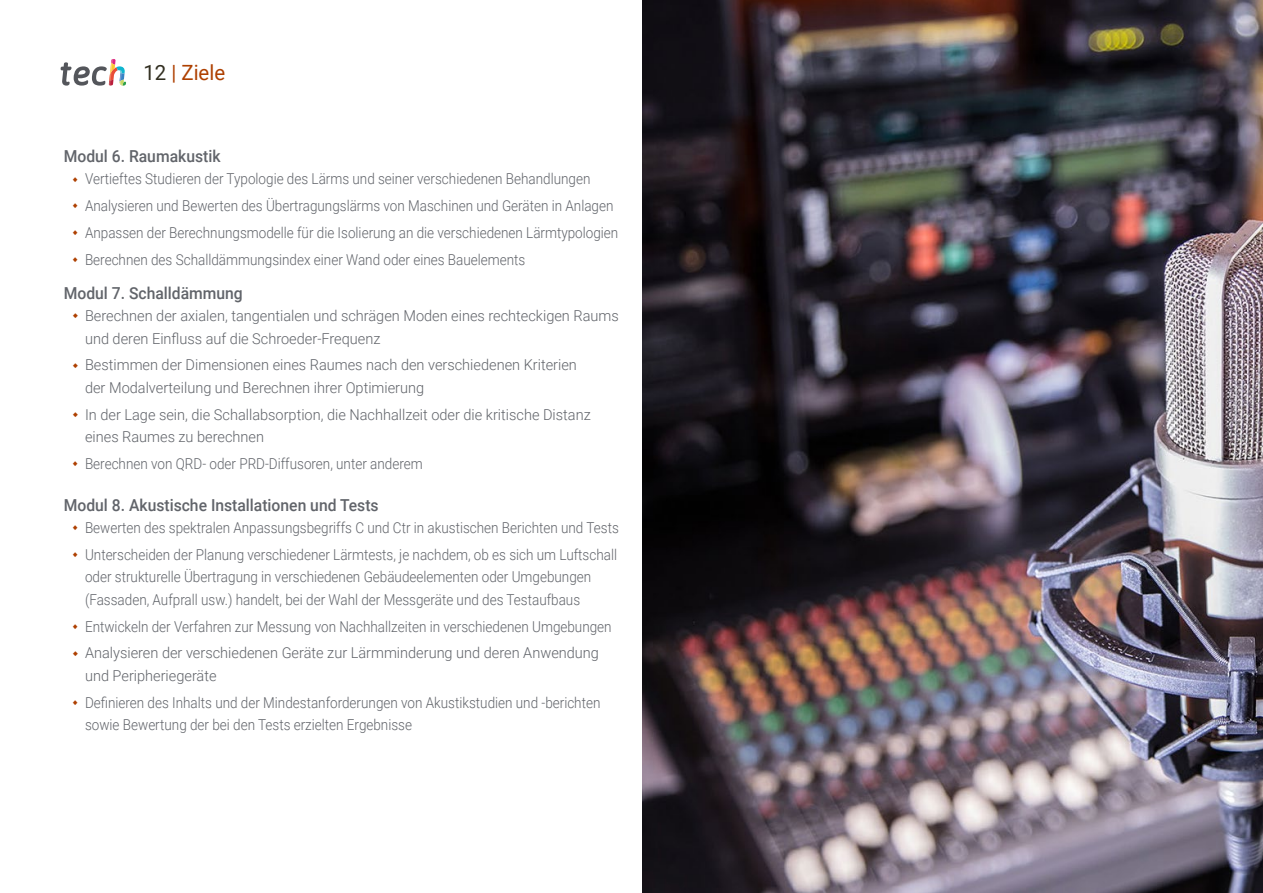
<style>
.page{position:relative;width:1263px;height:893px;background:#fff}
.page>*{position:absolute;margin:0;border:0;box-sizing:border-box;transform-origin:0 0}
.t1{font:21px "Roboto";color:#ae4000}
.t2{font:500 16.5px "Roboto";color:#61646a;scale:.95 1}
.t3{font:300 15px/26.7px "Roboto";color:#61646a;scale:.9 1}
.t4{font:300 15px/22.5px "Roboto";color:#61646a}
.s1{color:#312e20}
</style>
<div class="page">
<img style="left:642px;top:0;width:621px;height:893px">
<svg style="left:61px;top:59px;width:65px;height:27px"></svg>
<h1 class="t1" style="left:144px;top:57px;width:83px"><span class="s1">12</span> | Ziele</h1>
<p class="t2" style="left:64px;top:144px;width:166px">Modul 6. Raumakustik</p>
<p class="t3" style="left:85px;top:165px;width:594px">Vertieftes Studieren der Typologie des Lärms und seiner verschiedenen Behandlungen Analysieren und Bewerten des Übertragungslärms von Maschinen und Geräten in Anlagen Anpassen der Berechnungsmodelle für die Isolierung an die verschiedenen Lärmtypologien Berechnen des Schalldämmungsindex einer Wand oder eines Bauelements</p>
<p class="t2" style="left:64px;top:281px;width:190px">Modul 7. Schalldämmung</p>
<p class="t4" style="left:85px;top:304px;width:535px">Berechnen der axialen, tangentialen und schrägen Moden eines rechteckigen Raums und deren Einfluss auf die Schroeder-Frequenz</p>
<p class="t4" style="left:85px;top:353px;width:493px">Bestimmen der Dimensionen eines Raumes nach den verschiedenen Kriterien der Modalverteilung und Berechnen ihrer Optimierung</p>
<p class="t4" style="left:85px;top:403px;width:507px">In der Lage sein, die Schallabsorption, die Nachhallzeit oder die kritische Distanz eines Raumes zu berechnen</p>
<p class="t3" style="left:85px;top:450px;width:377px">Berechnen von QRD- oder PRD-Diffusoren, unter anderem</p>
<p class="t2" style="left:64px;top:493px;width:333px">Modul 8. Akustische Installationen und Tests</p>
<p class="t3" style="left:85px;top:514px;width:595px">Bewerten des spektralen Anpassungsbegriffs C und Ctr in akustischen Berichten und Tests<br>Unterscheiden der Planung verschiedener Lärmtests, je nachdem, ob es sich um Luftschall</p>
<p class="t3" style="left:85px;top:565px;width:564px;line-height:22.5px">oder strukturelle Übertragung in verschiedenen Gebäudeelementen oder Umgebungen (Fassaden, Aufprall usw.) handelt, bei der Wahl der Messgeräte und des Testaufbaus</p>
<p class="t3" style="left:85px;top:612px;width:587px">Entwickeln der Verfahren zur Messung von Nachhallzeiten in verschiedenen Umgebungen<br>Analysieren der verschiedenen Geräte zur Lärmminderung und deren Anwendung</p>
<p class="t4" style="left:85px;top:662px;width:517px;line-height:26.7px">und Peripheriegeräte<br>Definieren des Inhalts und der Mindestanforderungen von Akustikstudien und -berichten</p>
<p class="t3" style="left:85px;top:711px;width:365px">sowie Bewertung der bei den Tests erzielten Ergebnisse</p>
</div>
